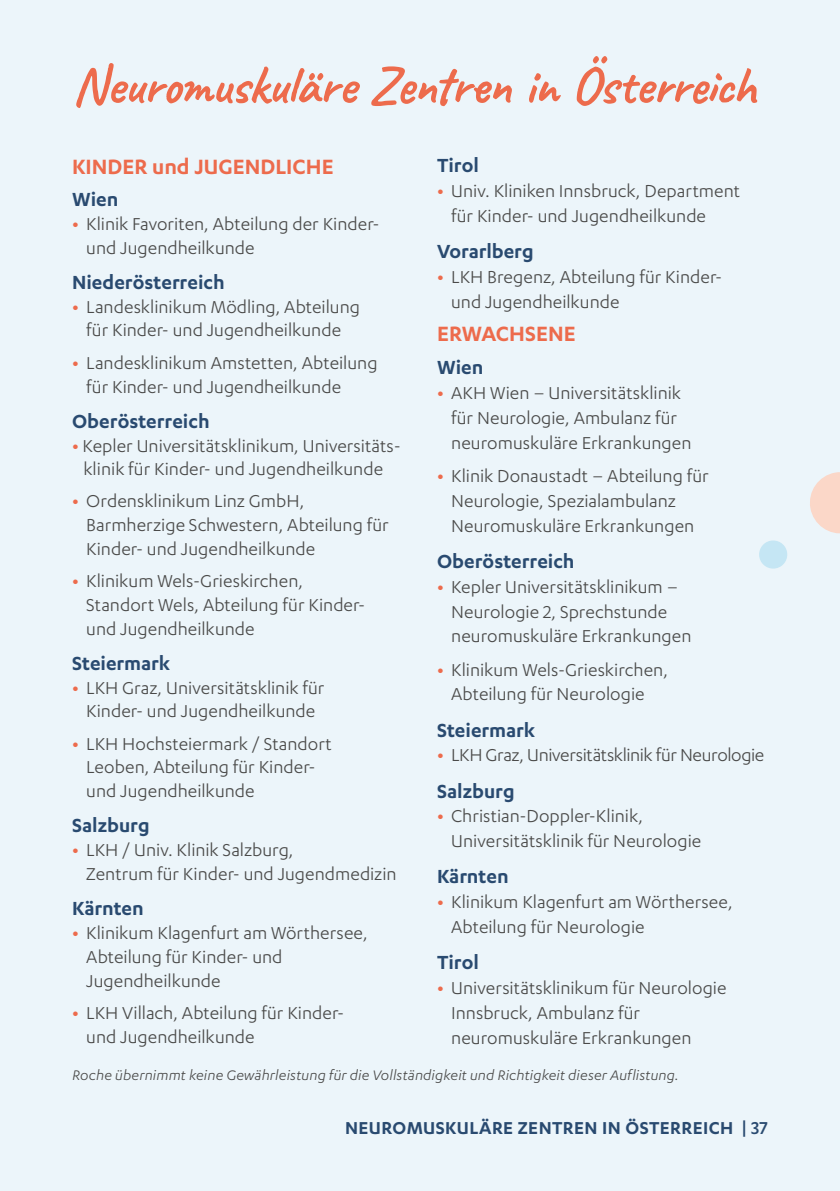
<style>
.page{position:relative;width:840px;height:1191px;background:#fff}
.page>*{position:absolute;margin:0;border:0;box-sizing:border-box;transform-origin:0 0}
.t1{font:700 54px "Caveat";letter-spacing:-.02em;color:#ed6b4c}
.t2{font:600 24px "Karbon";color:#ed6b4c}
.t3{font:600 22px "Karbon";color:#294a70}
.t4{font:20px/23.8px "Karbon";color:#4a4a49}
.t5{font:20px "Karbon";letter-spacing:-.02em;color:#4a4a49}
.t6{font:600 20px "Karbon";letter-spacing:.02em;color:#294a70}
.t7{font:italic 16px "Karbon";letter-spacing:.01em;color:#4a4a49}
.s1{font-weight:600;color:#ed6b4c}
.s2{font-weight:500}
</style>
<div class="page">
<div style="left:0;top:0;width:839px;height:1191px;background:#ecf5fa"></div>
<svg style="left:810px;top:472px;width:29px;height:62px"></svg>
<svg style="left:759px;top:540px;width:28px;height:29px"></svg>
<h1 class="t1" style="left:72px;top:50px;width:686px">Neuromuskuläre Zentren in Österreich</h1>
<p class="t2" style="left:72px;top:153px;width:263px">KINDER und JUGENDLICHE</p>
<p class="t3" style="left:72px;top:187px;width:48px">Wien</p>
<p class="t4" style="left:86px;top:211px;width:295px;text-indent:-14px"><span class="s1">•</span> Klinik Favoriten, Abteilung der Kinder&shy;und Jugendheilkunde</p>
<p class="t3" style="left:72px;top:270px;width:154px">Niederösterreich</p>
<p class="t4" style="left:72px;top:294px;width:289px;text-align:center"><span class="s1">•</span> Landesklinikum Mödling, Abteilung für Kinder- und Jugendheilkunde</p>
<p class="t4" style="left:86px;top:350px;width:293px;text-indent:-14px"><span class="s1">•</span> Landesklinikum Amstetten, Abteilung für Kinder- und Jugendheilkunde</p>
<p class="t3" style="left:72px;top:408px;width:139px">Oberösterreich</p>
<p class="t4" style="left:72px;top:433px;width:330px;text-align:center"><span class="s1">•</span> Kepler Universitätsklinikum, Universitäts&shy;klinik für Kinder- und Jugendheilkunde</p>
<p class="t4" style="left:86px;top:488px;width:304px;text-indent:-14px"><span class="s1">•</span> Ordensklinikum Linz GmbH,<br>Barmherzige Schwestern, Abteilung für<br>Kinder- und Jugendheilkunde</p>
<p class="t4" style="left:86px;top:568px;width:280px;text-indent:-14px"><span class="s1">•</span> Klinikum Wels-Grieskirchen,<br>Standort Wels, Abteilung für Kinder&shy;und Jugendheilkunde</p>
<p class="t3" style="left:72px;top:650px;width:99px">Steiermark</p>
<p class="t4" style="left:72px;top:675px;width:254px;text-align:center"><span class="s1">•</span> LKH Graz, Universitätsklinik für<br>Kinder- und Jugendheilkunde</p>
<p class="t4" style="left:86px;top:731px;width:247px;text-indent:-14px"><span class="s1">•</span> LKH Hochsteiermark / Standort<br>Leoben, Abteilung für Kinder&shy;und Jugendheilkunde</p>
<p class="t3" style="left:72px;top:813px;width:79px">Salzburg</p>
<p class="t4" style="left:86px;top:837px;width:312px;text-indent:-14px"><span class="s1">•</span> LKH / Univ. Klinik Salzburg,<br>Zentrum für Kinder- und Jugendmedizin</p>
<p class="t3" style="left:72px;top:896px;width:73px">Kärnten</p>
<p class="t4" style="left:86px;top:920px;width:283px;text-indent:-14px"><span class="s1">•</span> Klinikum Klagenfurt am Wörthersee,<br>Abteilung für Kinder- und<br>Jugendheilkunde</p>
<p class="t4" style="left:86px;top:1000px;width:259px;text-indent:-14px"><span class="s1">•</span> LKH Villach, Abteilung für Kinder&shy;und Jugendheilkunde</p>
<p class="t3" style="left:437px;top:153px;width:43px">Tirol</p>
<p class="t4" style="left:451px;top:178px;width:290px;line-height:24.8px;text-indent:-14px"><span class="s1">•</span> Univ. Kliniken Innsbruck, Department für Kinder- und Jugendheilkunde</p>
<p class="t3" style="left:437px;top:239px;width:98px">Vorarlberg</p>
<p class="t4" style="left:451px;top:264px;width:272px;line-height:24.8px;text-indent:-14px"><span class="s1">•</span> LKH Bregenz, Abteilung für Kinder&shy;und Jugendheilkunde</p>
<p class="t2" style="left:437px;top:320px;width:140px">ERWACHSENE</p>
<p class="t3" style="left:437px;top:355px;width:48px">Wien</p>
<p class="t4" style="left:451px;top:380px;width:242px;line-height:24.8px;text-indent:-14px"><span class="s1">•</span> AKH Wien – Universitätsklinik für Neurologie, Ambulanz für neuromuskuläre Erkrankungen</p>
<p class="t4" style="left:451px;top:463px;width:259px;line-height:24.8px;text-indent:-14px"><span class="s1">•</span> Klinik Donaustadt – Abteilung für<br>Neurologie, Spezialambulanz<br>Neuromuskuläre Erkrankungen</p>
<p class="t3" style="left:437px;top:549px;width:139px">Oberösterreich</p>
<p class="t4" style="left:451px;top:573px;width:242px;line-height:24.8px;text-indent:-14px"><span class="s1">•</span> Kepler Universitätsklinikum –<br>Neurologie 2, Sprechstunde neuromuskuläre Erkrankungen</p>
<p class="t4" style="left:437px;top:656px;width:232px;line-height:24.8px;text-align:center"><span class="s1">•</span> Klinikum Wels-Grieskirchen,<br>Abteilung für Neurologie</p>
<p class="t3" style="left:437px;top:717px;width:99px">Steiermark</p>
<p class="t5" style="left:437px;top:744px;width:329px"><span class="s1">•</span> LKH Graz, Universitätsklinik für Neurologie</p>
<p class="t3" style="left:437px;top:778px;width:79px">Salzburg</p>
<p class="t4" style="left:451px;top:803px;width:251px;line-height:24.8px;text-indent:-14px"><span class="s1">•</span> Christian-Doppler-Klinik,<br>Universitätsklinik für Neurologie</p>
<p class="t3" style="left:437px;top:864px;width:73px">Kärnten</p>
<p class="t4" style="left:451px;top:889px;width:283px;line-height:24.8px;text-indent:-14px"><span class="s1">•</span> Klinikum Klagenfurt am Wörthersee,<br>Abteilung für Neurologie</p>
<p class="t3" style="left:437px;top:950px;width:43px">Tirol</p>
<p class="t4" style="left:451px;top:975px;width:276px;line-height:24.8px;text-indent:-14px"><span class="s1">•</span> Universitätsklinikum für Neurologie<br>Innsbruck, Ambulanz für neuromuskuläre Erkrankungen</p>
<p class="t7" style="left:72px;top:1066px;width:608px">Roche übernimmt keine Gewährleistung für die Vollständigkeit und Richtigkeit dieser Auflistung.</p>
<p class="t6" style="left:345px;top:1116px;width:424px">NEUROMUSKULÄRE ZENTREN IN ÖSTERREICH <span class="s2">| 37</span></p>
</div>
